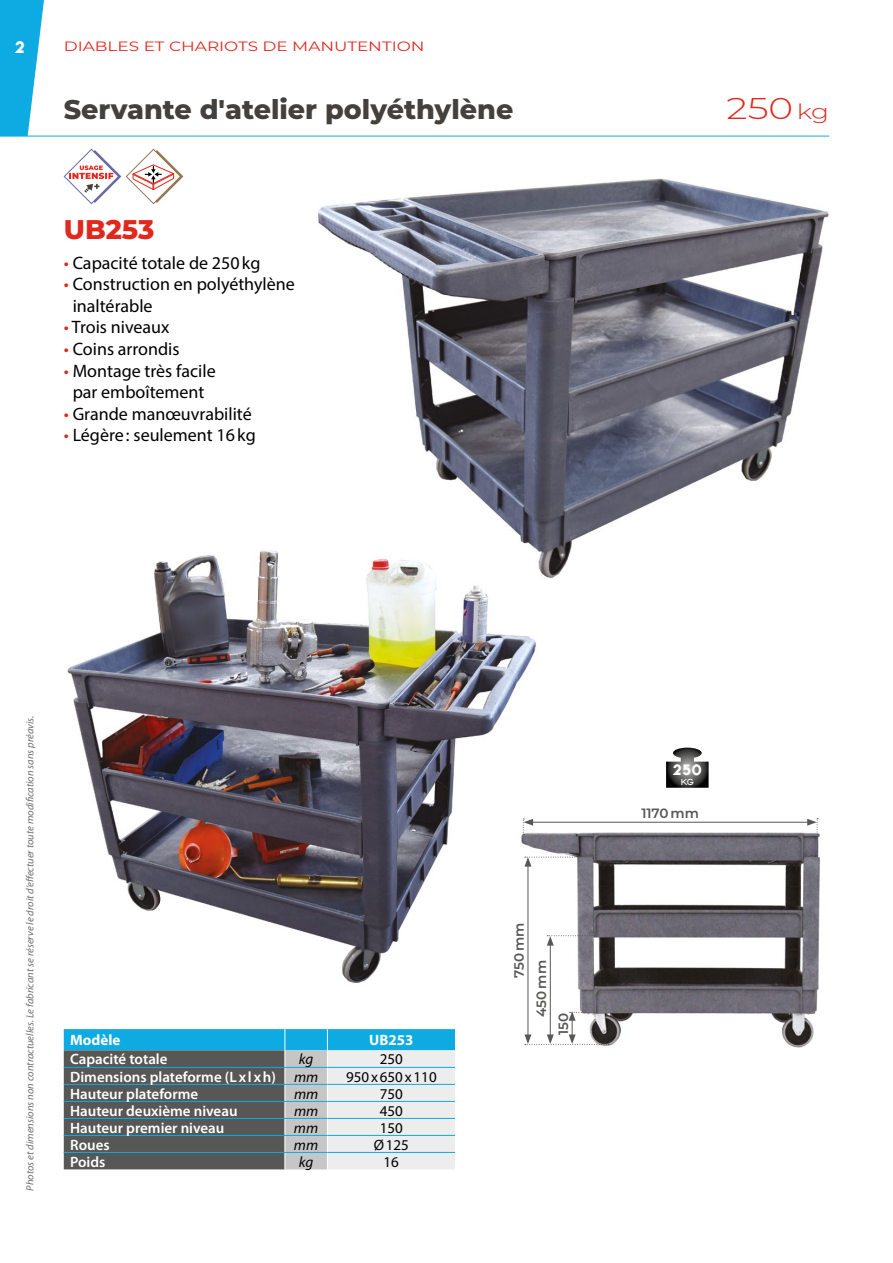
<style>
.page{position:relative;width:893px;height:1263px;background:#fff}
.page>*{position:absolute;margin:0;border:0;box-sizing:border-box;transform-origin:0 0}
.t1{font:300 30px "Montserrat";color:#e1281e;scale:1.25 1}
.t2{font:800 27px "Montserrat";color:#43403d}
.t3{font:800 27px "Montserrat";color:#e1281e}
.t4{font:18px/21.6px "Myriad Pro";color:#000}
.t5{font:600 15px "Myriad Pro";color:#fff}
.t6{font:15px "Myriad Pro";color:#000}
.t7{font:italic 15px "Myriad Pro";color:#000}
.t8{font:700 15px "Myriad Pro";color:#fff}
.t9{font:800 15px "TYPOGRAPHPRO";color:#fff}
.t10{font:13.5px "Montserrat";color:#e1281e;scale:1.25 1}
.t11{font:600 13.5px/22px "Montserrat";color:#575756}
.t12{font:800 13.5px "TYPOGRAPHPRO";color:#fff}
.t13{font:italic 10.5px "Myriad Pro";color:#706f6f}
.t14{font:600 7.8px "TYPOGRAPHPRO";color:#fff}
.s1{color:#e1281e}
.s2{font-size:21px}
.s3{font-weight:400;font-style:italic;color:#000}
</style>
<div class="page">
<svg style="left:0;top:0;width:49px;height:136px"></svg>
<hr style="left:0;top:136px;width:829px;height:1px;background:#0dabe2">
<img style="left:318px;top:178px;width:511px;height:401px">
<svg style="left:64px;top:1029px;width:391px;height:140px;background:#7f98a0"></svg>
<hr style="left:64px;top:1067px;width:221px;height:1px;background:#0dabe2">
<hr style="left:64px;top:1084px;width:221px;height:1px;background:#0dabe2">
<hr style="left:285px;top:1067px;width:42px;height:1px;background:#0dabe2">
<hr style="left:285px;top:1084px;width:42px;height:1px;background:#0dabe2">
<hr style="left:327px;top:1067px;width:128px;height:1px;background:#0dabe2">
<hr style="left:327px;top:1084px;width:128px;height:1px;background:#0dabe2">
<hr style="left:64px;top:1101px;width:221px;height:1px;background:#0dabe2">
<hr style="left:64px;top:1118px;width:221px;height:1px;background:#0dabe2">
<hr style="left:64px;top:1135px;width:221px;height:1px;background:#0dabe2">
<hr style="left:285px;top:1101px;width:42px;height:1px;background:#0dabe2">
<hr style="left:285px;top:1118px;width:42px;height:1px;background:#0dabe2">
<hr style="left:285px;top:1135px;width:42px;height:1px;background:#0dabe2">
<hr style="left:327px;top:1101px;width:128px;height:1px;background:#0dabe2">
<hr style="left:327px;top:1118px;width:128px;height:1px;background:#0dabe2">
<hr style="left:327px;top:1135px;width:128px;height:1px;background:#0dabe2">
<hr style="left:64px;top:1152px;width:221px;height:1px;background:#0dabe2">
<hr style="left:285px;top:1152px;width:42px;height:1px;background:#0dabe2">
<hr style="left:327px;top:1152px;width:128px;height:1px;background:#0dabe2">
<img style="left:67px;top:546px;width:472px;height:437px">
<img style="left:515px;top:823px;width:305px;height:225px">
<hr style="left:531px;top:822px;width:279px;height:1px;background:#575756">
<hr style="left:528px;top:864px;width:1px;height:173px;background:#575756">
<hr style="left:550px;top:943px;width:1px;height:94px;background:#575756">
<svg style="left:524px;top:857px;width:69px;height:9px"></svg>
<svg style="left:547px;top:935px;width:48px;height:11px"></svg>
<svg style="left:523px;top:819px;width:10px;height:16px"></svg>
<svg style="left:807px;top:818px;width:11px;height:17px"></svg>
<svg style="left:524px;top:1011px;width:85px;height:34px"></svg>
<svg style="left:666px;top:748px;width:43px;height:40px"></svg>
<svg style="left:63px;top:148px;width:120px;height:57px"></svg>
<p class="t9" style="left:15px;top:36px;width:12px">2</p>
<p class="t10" style="left:64px;top:37px;width:290px">DIABLES ET CHARIOTS DE MANUTENTION</p>
<h2 class="t2" style="left:64px;top:90px;width:451px">Servante d'atelier polyéthylène</h2>
<h2 class="t3" style="left:64px;top:209px;width:92px">UB253</h2>
<p class="t4" style="left:64px;top:252px;width:198px"><span class="s1">•</span> Capacité totale de 250kg</p>
<p class="t4" style="left:73px;top:273px;width:224px;text-indent:-9px"><span class="s1">•</span> Construction en polyéthylène inaltérable</p>
<p class="t4" style="left:64px;top:316px;width:107px"><span class="s1">•</span> Trois niveaux</p>
<p class="t4" style="left:64px;top:338px;width:117px"><span class="s1">•</span> Coins arrondis</p>
<p class="t4" style="left:64px;top:360px;width:153px;text-align:center"><span class="s1">•</span> Montage très facile par emboîtement</p>
<p class="t4" style="left:64px;top:403px;width:190px"><span class="s1">•</span> Grande manœuvrabilité</p>
<p class="t4" style="left:64px;top:424px;width:194px"><span class="s1">•</span> Légère: seulement 16kg</p>
<h1 class="t1" style="left:726px;top:88px;width:84px">250 <span class="s2">kg</span></h1>
<p class="t13" style="left:23px;top:1191px;width:477px;rotate:-90deg">Photos et dimensions non contractuelles. Le fabricant se réserve le droit d’effectuer toute modification sans préavis.</p>
<p class="t8" style="left:70px;top:1030px;width:52px">Modèle</p>
<p class="t8" style="left:369px;top:1030px;width:46px">UB253</p>
<p class="t5" style="left:70px;top:1050px;width:99px">Capacité totale</p>
<p class="t7" style="left:299px;top:1050px;width:16px">kg</p>
<p class="t6" style="left:380px;top:1050px;width:25px">250</p>
<p class="t5" style="left:70px;top:1067px;width:250px">Dimensions plateforme (L x l xh) <span class="s3">mm</span></p>
<p class="t6" style="left:346px;top:1067px;width:92px">950x650x110</p>
<p class="t5" style="left:70px;top:1084px;width:130px">Hauteur plateforme</p>
<p class="t7" style="left:294px;top:1084px;width:26px">mm</p>
<p class="t6" style="left:380px;top:1084px;width:25px">750</p>
<p class="t5" style="left:70px;top:1101px;width:169px">Hauteur deuxième niveau</p>
<p class="t7" style="left:294px;top:1101px;width:26px">mm</p>
<p class="t6" style="left:380px;top:1101px;width:25px">450</p>
<p class="t5" style="left:70px;top:1118px;width:156px">Hauteur premier niveau</p>
<p class="t7" style="left:294px;top:1118px;width:26px">mm</p>
<p class="t6" style="left:380px;top:1118px;width:25px">150</p>
<p class="t5" style="left:70px;top:1135px;width:41px">Roues</p>
<p class="t7" style="left:294px;top:1135px;width:26px">mm</p>
<p class="t6" style="left:374px;top:1135px;width:37px">Ø125</p>
<p class="t5" style="left:70px;top:1152px;width:37px">Poids</p>
<p class="t7" style="left:299px;top:1152px;width:16px">kg</p>
<p class="t6" style="left:384px;top:1152px;width:17px">16</p>
<p class="t11" style="left:507px;top:978px;width:57px;rotate:-90deg">750 mm</p>
<p class="t11" style="left:530px;top:1035px;width:76px;text-indent:18px;rotate:-90deg">450 mm<br>150</p>
<p class="t12" style="left:673px;top:759px;width:31px">250</p>
<p class="t14" style="left:681px;top:776px;width:15px">kg</p>
<p class="t11" style="left:641px;top:801px;width:59px">1170 mm</p>
</div>
